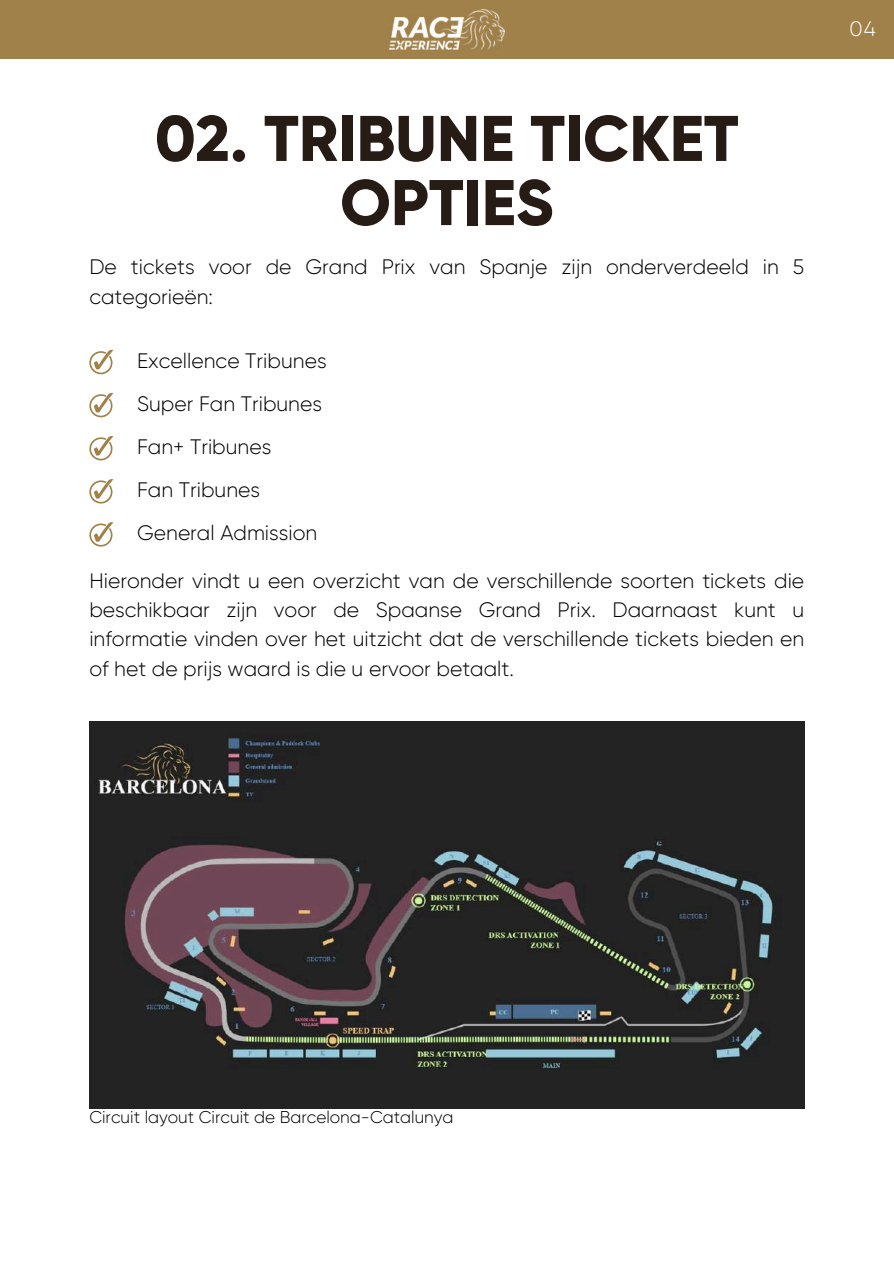
<style>
.page{position:relative;width:894px;height:1264px;background:#fff}
.page>*{position:absolute;margin:0;border:0;box-sizing:border-box;transform-origin:0 0}
.t1{font:800 64.35px/64.2px "Gilroy";color:#261b15;text-align:center}
.t2{font:300 21px/29.2px "Gilroy";color:#000}
.t3{font:300 21px "Gilroy";color:#fff}
.t4{font:300 17.1px "Gilroy";color:#000}
</style>
<div class="page">
<div style="left:0;top:0;width:893px;height:59px;background:#a0814a"></div>
<img style="left:389px;top:9px;width:115px;height:41px">
<svg style="left:89px;top:350px;width:24px;height:24px"></svg>
<svg style="left:89px;top:393px;width:24px;height:24px"></svg>
<svg style="left:89px;top:436px;width:24px;height:24px"></svg>
<svg style="left:89px;top:479px;width:24px;height:24px"></svg>
<svg style="left:89px;top:522px;width:24px;height:24px"></svg>
<img style="left:89px;top:722px;width:715px;height:386px">
<h1 class="t1" style="left:155px;top:107px;width:585px">02. TRIBUNE TICKET<br>OPTIES</h1>
<p class="t2" style="left:89px;top:252px;width:716px">De tickets voor de Grand Prix van Spanje zijn onderverdeeld in 5 categorieën:</p>
<p class="t2" style="left:137px;top:339px;width:191px;line-height:43px">Excellence Tribunes<br>Super Fan Tribunes<br>Fan+ Tribunes<br>Fan Tribunes<br>General Admission</p>
<p class="t2" style="left:89px;top:566px;width:716px;text-align:justify">Hieronder vindt u een overzicht van de verschillende soorten tickets die beschikbaar zijn voor de Spaanse Grand Prix. Daarnaast kunt u informatie vinden over het uitzicht dat de verschillende tickets bieden en of het de prijs waard is die u ervoor betaalt.</p>
<p class="t3" style="left:849px;top:16px;width:28px">04</p>
<p class="t4" style="left:89px;top:1107px;width:365px">Circuit layout Circuit de Barcelona-Catalunya</p>
</div>
